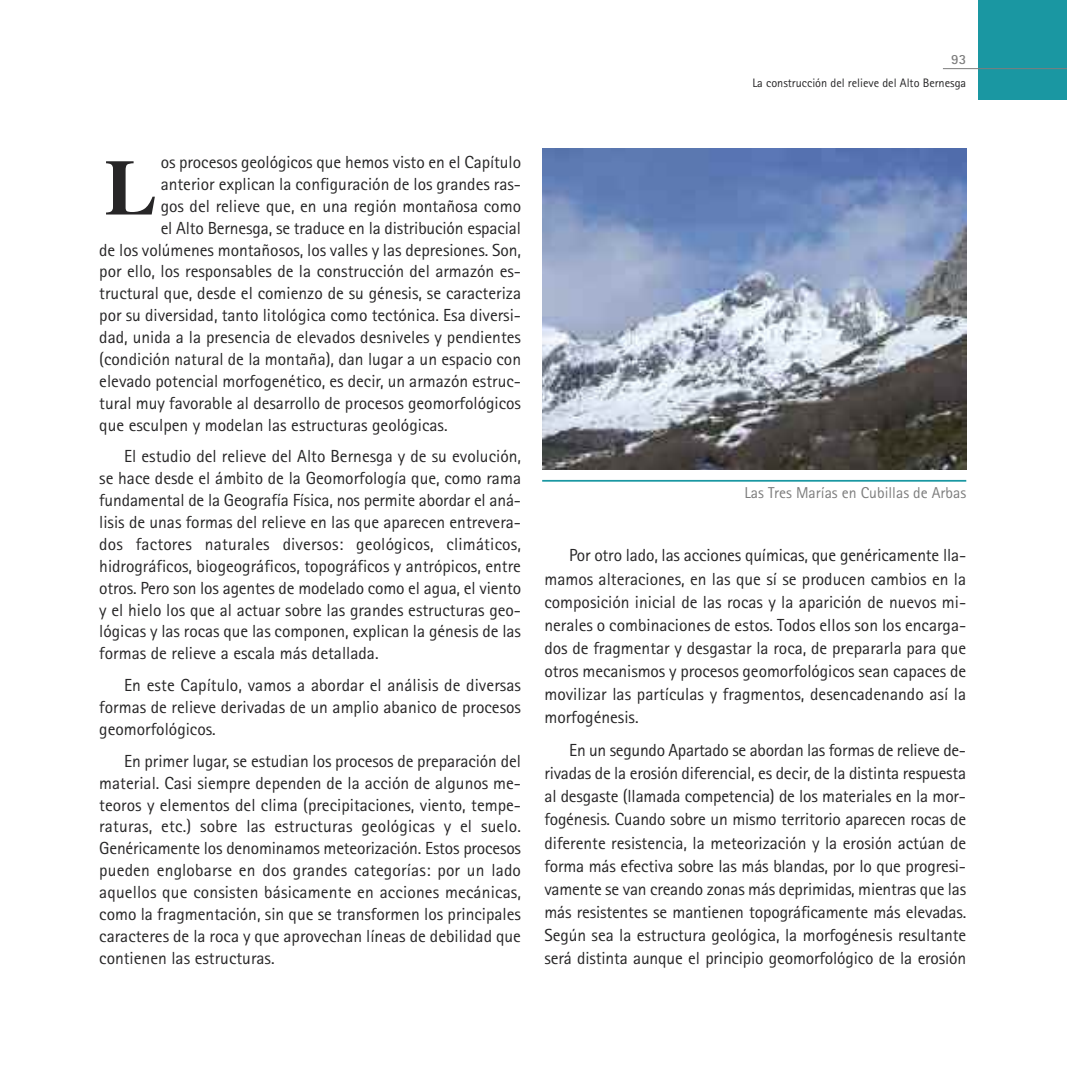
<style>
.page{position:relative;width:1067px;height:1067px;background:#fff}
.page>*{position:absolute;margin:0;border:0;box-sizing:border-box;transform-origin:0 0}
.t1{font:700 78.75px "Times";color:#272627}
.t2{font:17.5px/21.9px "Rotis Sans Serif";color:#272627;text-align:justify}
.t3{font:15.75px "Rotis Sans Serif";color:#7d7d7d}
.t4{font:700 14px "Rotis Sans Serif";color:#7d7d7d}
.t5{font:12.25px "Rotis Sans Serif";color:#272627}
</style>
<div class="page">
<div style="left:978px;top:0;width:89px;height:99px;background:#1a97a2"></div>
<hr style="left:943px;top:68px;width:124px;height:1px;background:#7d7d7d">
<img style="left:542px;top:149px;width:424px;height:321px">
<hr style="left:542px;top:480px;width:424px;height:1px;background:#1a97a2">
<p class="t4" style="left:951px;top:55px;width:17px">93</p>
<p class="t5" style="left:752px;top:78px;width:215px">La construcción del relieve del Alto Bernesga</p>
<p class="t2" style="left:161px;top:153px;width:362px">os procesos geológicos que hemos visto en el Capítulo</p>
<p class="t2" style="left:161px;top:175px;width:362px">anterior explican la configuración de los grandes ras-</p>
<p class="t2" style="left:161px;top:197px;width:362px">gos del relieve que, en una región montañosa como</p>
<p class="t2" style="left:161px;top:218px;width:362px">el Alto Bernesga, se traduce en la distribución espacial</p>
<p class="t2" style="left:99px;top:240px;width:423px">de los volúmenes montañosos, los valles y las depresiones. Son,</p>
<p class="t2" style="left:99px;top:262px;width:423px">por ello, los responsables de la construcción del armazón es-</p>
<p class="t2" style="left:99px;top:284px;width:423px">tructural que, desde el comienzo de su génesis, se caracteriza</p>
<p class="t2" style="left:99px;top:306px;width:423px">por su diversidad, tanto litológica como tectónica. Esa diversi-</p>
<p class="t2" style="left:99px;top:328px;width:423px">dad, unida a la presencia de elevados desniveles y pendientes</p>
<p class="t2" style="left:99px;top:350px;width:423px">(condición natural de la montaña), dan lugar a un espacio con</p>
<p class="t2" style="left:99px;top:372px;width:423px">elevado potencial morfogenético, es decir, un armazón estruc-</p>
<p class="t2" style="left:99px;top:393px;width:423px">tural muy favorable al desarrollo de procesos geomorfológicos</p>
<p class="t2" style="left:99px;top:415px;width:350px">que esculpen y modelan las estructuras geológicas.</p>
<p class="t2" style="left:99px;top:447px;width:423px;text-indent:25px">El estudio del relieve del Alto Bernesga y de su evolución, se hace desde el ámbito de la Geomorfología que, como rama fundamental de la Geografía Física, nos permite abordar el aná&shy;lisis de unas formas del relieve en las que aparecen entrevera&shy;dos factores naturales diversos: geológicos, climáticos, hidrográficos, biogeográficos, topográficos y antrópicos, entre otros. Pero son los agentes de modelado como el agua, el viento y el hielo los que al actuar sobre las grandes estructuras geo&shy;lógicas y las rocas que las componen, explican la génesis de las formas de relieve a escala más detallada.</p>
<p class="t2" style="left:99px;top:676px;width:423px;text-indent:25px">En este Capítulo, vamos a abordar el análisis de diversas formas de relieve derivadas de un amplio abanico de procesos geomorfológicos.</p>
<p class="t2" style="left:99px;top:751px;width:423px;text-indent:25px">En primer lugar, se estudian los procesos de preparación del material. Casi siempre dependen de la acción de algunos me&shy;teoros y elementos del clima (precipitaciones, viento, tempe&shy;raturas, etc.) sobre las estructuras geológicas y el suelo.<br>Genéricamente los denominamos meteorización. Estos procesos pueden englobarse en dos grandes categorías: por un lado aquellos que consisten básicamente en acciones mecánicas, como la fragmentación, sin que se transformen los principales caracteres de la roca y que aprovechan líneas de debilidad que contienen las estructuras.</p>
<h1 class="t1" style="left:105px;top:155px;width:54px">L</h1>
<p class="t3" style="left:744px;top:487px;width:223px">Las Tres Marías en Cubillas de Arbas</p>
<p class="t2" style="left:544px;top:546px;width:423px;line-height:23.1px;text-indent:25px">Por otro lado, las acciones químicas, que genéricamente lla&shy;mamos alteraciones, en las que sí se producen cambios en la composición inicial de las rocas y la aparición de nuevos mi&shy;nerales o combinaciones de estos. Todos ellos son los encarga&shy;dos de fragmentar y desgastar la roca, de prepararla para que otros mecanismos y procesos geomorfológicos sean capaces de movilizar las partículas y fragmentos, desencadenando así la morfogénesis.</p>
<p class="t2" style="left:544px;top:740px;width:423px;line-height:23.1px;text-indent:25px">En un segundo Apartado se abordan las formas de relieve de&shy;rivadas de la erosión diferencial, es decir, de la distinta respuesta al desgaste (llamada competencia) de los materiales en la mor&shy;fogénesis. Cuando sobre un mismo territorio aparecen rocas de diferente resistencia, la meteorización y la erosión actúan de forma más efectiva sobre las más blandas, por lo que progresi&shy;vamente se van creando zonas más deprimidas, mientras que las más resistentes se mantienen topográficamente más elevadas.<br>Según sea la estructura geológica, la morfogénesis resultante será distinta aunque el principio geomorfológico de la erosión</p>
</div>
